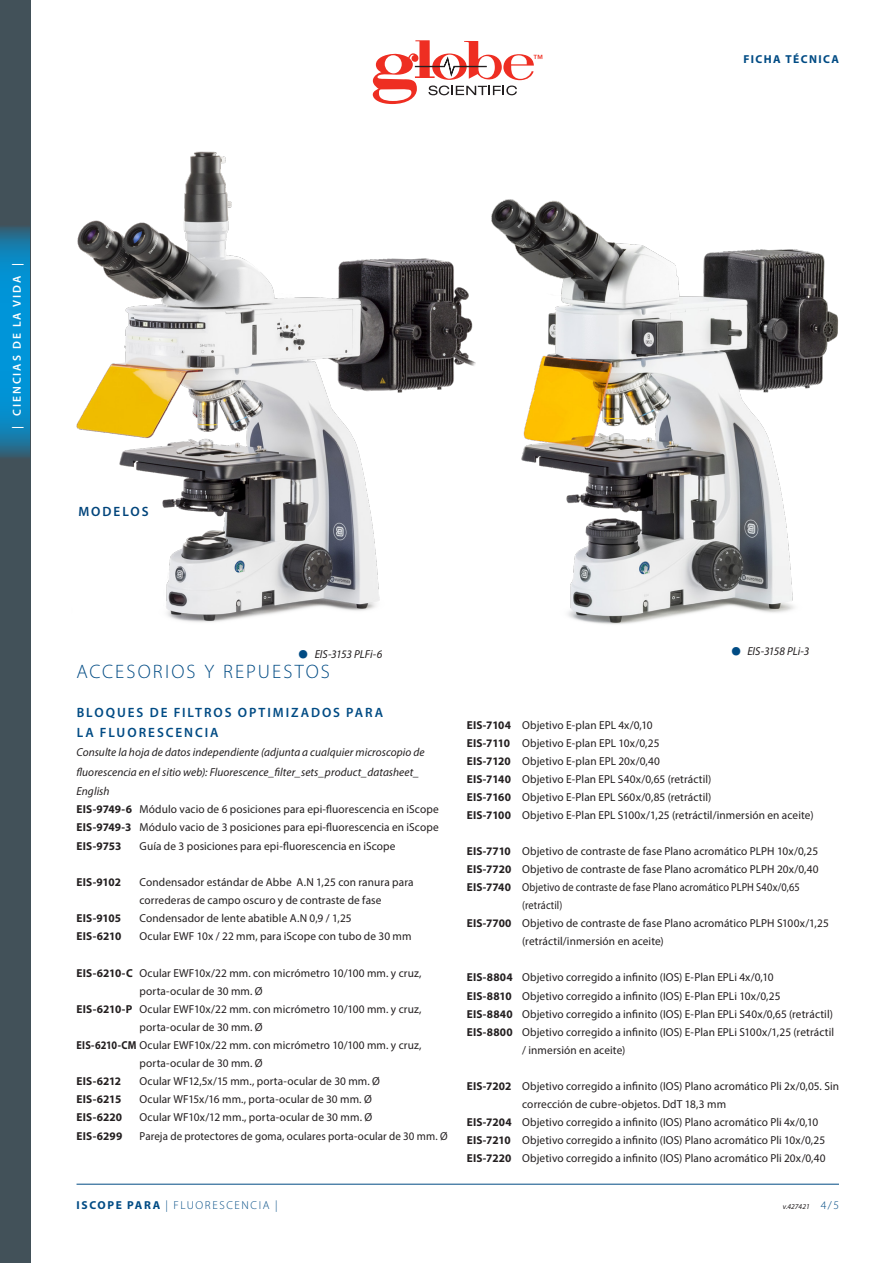
<style>
.page{position:relative;width:893px;height:1263px;background:#fff}
.page>*{position:absolute;margin:0;border:0;box-sizing:border-box;transform-origin:0 0}
.j_product_onder_kop{font:300 19.5px "Myriad Pro";letter-spacing:.105em;color:#004b84}
.j_tussenkop{font:600 13.5px/19.5px "Myriad Pro";letter-spacing:.145em;color:#004b84}
.j_tussenkop-2{font:600 13.5px "Myriad Pro";letter-spacing:.15em;color:#00447b}
.j_accessoires{font:11.55px/18px "Myriad Pro";letter-spacing:.01em;color:#231f20}
.j_plat{font:italic 11.55px/19.5px "Myriad Pro";letter-spacing:.005em;color:#231f20}
.j_accessoires-2{font:11.55px/18px "Myriad Pro";letter-spacing:.01em;color:#231f20;scale:.9 1}
.j_accessoires-3{font:700 11.55px "Myriad Pro";letter-spacing:.005em;color:#231f20}
.j_accessoires-4{font:11.55px "Myriad Pro";letter-spacing:.01em;color:#231f20;scale:.95 1}
.t1{font:300 11.55px "Myriad Pro";letter-spacing:.14em;color:#004b84}
.t2{font:600 11.55px "Myriad Pro";letter-spacing:.17em;color:#fff}
.t3{font:700 11.55px "Myriad Pro";letter-spacing:.12em;color:#004b84}
.t4{font:500 10.05px "Helvetica Neue";color:#ee2e22}
.t5{font:italic 7.5px "Myriad Pro";color:#231f20}
.s1{font-size:40.5px;color:#004b84}
.s2{font-weight:700}
.s3{font-weight:300;font-style:normal;font-size:11.55px;color:#004b84}
</style>
<div class="page">
<hr style="left:77px;top:1184px;width:762px;height:1px;background:#004b84">
<img style="left:491px;top:199px;width:347px;height:425px">
<img style="left:76px;top:151px;width:400px;height:471px">
<svg style="left:373px;top:40px;width:161px;height:64px"></svg>
<div style="left:0;top:0;width:30px;height:1263px;background:#425159"></div>
<svg style="left:0;top:227px;width:30px;height:230px;background:#098ac5"></svg>
<p class="t4" style="left:533px;top:51px;width:11px">™</p>
<p class="t3" style="left:743px;top:51px;width:97px">FICHA TÉCNICA</p>
<p class="t2" style="left:10px;top:429px;width:168px;rotate:-90deg">| CIENCIAS DE LA VIDA |</p>
<p class="j_tussenkop-2" style="left:78px;top:503px;width:72px">MODELOS</p>
<p class="j_plat" style="left:298px;top:645px;width:86px"><span class="s1">•</span> EIS-3153 PLFi-6</p>
<p class="j_product_onder_kop" style="left:77px;top:660px;width:255px">ACCESORIOS Y REPUESTOS</p>
<p class="j_tussenkop" style="left:77px;top:702px;width:308px">BLOQUES DE FILTROS OPTIMIZADOS PARA<br>LA FLUORESCENCIA</p>
<p class="j_plat" style="left:77px;top:742px;width:350px">Consulte la hoja de datos independiente (adjunta a cualquier microscopio de fluorescencia en el sitio web): Fluorescence_filter_sets_product_datasheet_<br>English</p>
<p class="j_accessoires" style="left:77px;top:800px;width:364px"><span class="s2">EIS-9749-6</span> Módulo vacio de 6 posiciones para epi-fluorescencia en iScope</p>
<p class="j_accessoires" style="left:77px;top:818px;width:364px"><span class="s2">EIS-9749-3</span> Módulo vacio de 3 posiciones para epi-fluorescencia en iScope</p>
<p class="j_accessoires-3" style="left:77px;top:838px;width:46px">EIS-9753</p>
<p class="j_accessoires" style="left:140px;top:837px;width:257px">Guía de 3 posiciones para epi-fluorescencia en iScope</p>
<p class="j_accessoires-3" style="left:77px;top:875px;width:46px">EIS-9102</p>
<p class="j_accessoires" style="left:140px;top:873px;width:276px">Condensador estándar de Abbe A.N 1,25 con ranura para correderas de campo oscuro y de contraste de fase</p>
<p class="j_accessoires-3" style="left:77px;top:911px;width:46px">EIS-9105</p>
<p class="j_accessoires" style="left:140px;top:909px;width:214px">Condensador de lente abatible A.N 0,9 / 1,25</p>
<p class="j_accessoires-3" style="left:77px;top:929px;width:46px">EIS-6210</p>
<p class="j_accessoires" style="left:140px;top:927px;width:273px">Ocular EWF 10x / 22 mm, para iScope con tubo de 30 mm</p>
<p class="j_accessoires" style="left:140px;top:964px;width:283px;text-indent:-63px"><span class="s2">EIS-6210-C</span> Ocular EWF10x/22 mm. con micrómetro 10/100 mm. y cruz, porta-ocular de 30 mm. Ø</p>
<p class="j_accessoires" style="left:140px;top:1000px;width:283px;text-indent:-63px"><span class="s2">EIS-6210-P</span> Ocular EWF10x/22 mm. con micrómetro 10/100 mm. y cruz, porta-ocular de 30 mm. Ø</p>
<p class="j_accessoires" style="left:140px;top:1036px;width:283px;text-indent:-63px"><span class="s2">EIS-6210-CM</span> Ocular EWF10x/22 mm. con micrómetro 10/100 mm. y cruz, porta-ocular de 30 mm. Ø</p>
<p class="j_accessoires-3" style="left:77px;top:1074px;width:46px">EIS-6212</p>
<p class="j_accessoires" style="left:140px;top:1072px;width:242px">Ocular WF12,5x/15 mm., porta-ocular de 30 mm. Ø</p>
<p class="j_accessoires-3" style="left:77px;top:1092px;width:46px">EIS-6215</p>
<p class="j_accessoires" style="left:140px;top:1090px;width:234px">Ocular WF15x/16 mm., porta-ocular de 30 mm. Ø</p>
<p class="j_accessoires-3" style="left:77px;top:1110px;width:47px">EIS-6220</p>
<p class="j_accessoires" style="left:140px;top:1108px;width:234px">Ocular WF10x/12 mm., porta-ocular de 30 mm. Ø</p>
<p class="j_accessoires-3" style="left:77px;top:1128px;width:47px">EIS-6299</p>
<p class="j_accessoires-4" style="left:140px;top:1129px;width:326px">Pareja de protectores de goma, oculares porta-ocular de 30 mm. Ø</p>
<p class="t1" style="left:77px;top:1198px;width:202px"><span class="s2">ISCOPE PARA</span> | FLUORESCENCIA |</p>
<p class="j_plat" style="left:730px;top:641px;width:81px"><span class="s1">•</span> EIS-3158 PLi-3</p>
<p class="j_accessoires" style="left:467px;top:716px;width:187px"><span class="s2">EIS-7104</span> Objetivo E-plan EPL 4x/0,10</p>
<p class="j_accessoires" style="left:467px;top:734px;width:194px"><span class="s2">EIS-7110</span> Objetivo E-plan EPL 10x/0,25</p>
<p class="j_accessoires" style="left:467px;top:752px;width:195px"><span class="s2">EIS-7120</span> Objetivo E-plan EPL 20x/0,40</p>
<p class="j_accessoires" style="left:467px;top:770px;width:246px"><span class="s2">EIS-7140</span> Objetivo E-Plan EPL S40x/0,65 (retráctil)</p>
<p class="j_accessoires" style="left:467px;top:788px;width:246px"><span class="s2">EIS-7160</span> Objetivo E-Plan EPL S60x/0,85 (retráctil)</p>
<p class="j_accessoires" style="left:467px;top:806px;width:348px"><span class="s2">EIS-7100</span> Objetivo E-Plan EPL S100x/1,25 (retráctil/inmersión en aceite)</p>
<p class="j_accessoires" style="left:467px;top:842px;width:353px"><span class="s2">EIS-7710</span> Objetivo de contraste de fase Plano acromático PLPH 10x/0,25</p>
<p class="j_accessoires" style="left:467px;top:860px;width:353px"><span class="s2">EIS-7720</span> Objetivo de contraste de fase Plano acromático PLPH 20x/0,40</p>
<p class="j_accessoires-2" style="left:522px;top:878px;width:310px;text-indent:-56px"><span class="s2">EIS-7740</span> Objetivo de contraste de fase Plano acromático PLPH S40x/0,65 (retráctil)</p>
<p class="j_accessoires" style="left:522px;top:914px;width:308px;text-indent:-56px"><span class="s2">EIS-7700</span> Objetivo de contraste de fase Plano acromático PLPH S100x/1,25 (retráctil/inmersión en aceite)</p>
<p class="j_accessoires" style="left:467px;top:968px;width:308px"><span class="s2">EIS-8804</span> Objetivo corregido a infinito (IOS) E-Plan EPLi 4x/0,10</p>
<p class="j_accessoires" style="left:467px;top:986px;width:315px"><span class="s2">EIS-8810</span> Objetivo corregido a infinito (IOS) E-Plan EPLi 10x/0,25</p>
<p class="j_accessoires" style="left:467px;top:1004px;width:368px"><span class="s2">EIS-8840</span> Objetivo corregido a infinito (IOS) E-Plan EPLi S40x/0,65 (retráctil)</p>
<p class="j_accessoires" style="left:522px;top:1022px;width:313px;text-indent:-56px"><span class="s2">EIS-8800</span> Objetivo corregido a infinito (IOS) E-Plan EPLi S100x/1,25 (retráctil / inmersión en aceite)</p>
<p class="j_accessoires" style="left:522px;top:1076px;width:318px;text-indent:-56px"><span class="s2">EIS-7202</span> Objetivo corregido a infinito (IOS) Plano acromático Pli 2x/0,05. Sin corrección de cubre-objetos. DdT 18,3 mm</p>
<p class="j_accessoires" style="left:467px;top:1112px;width:353px"><span class="s2">EIS-7204</span> Objetivo corregido a infinito (IOS) Plano acromático Pli 4x/0,10</p>
<p class="j_accessoires" style="left:467px;top:1130px;width:360px"><span class="s2">EIS-7210</span> Objetivo corregido a infinito (IOS) Plano acromático Pli 10x/0,25</p>
<p class="j_accessoires" style="left:467px;top:1148px;width:360px"><span class="s2">EIS-7220</span> Objetivo corregido a infinito (IOS) Plano acromático Pli 20x/0,40</p>
<p class="t5" style="left:783px;top:1201px;width:58px">v.427421 <span class="s3">4/5</span></p>
</div>
